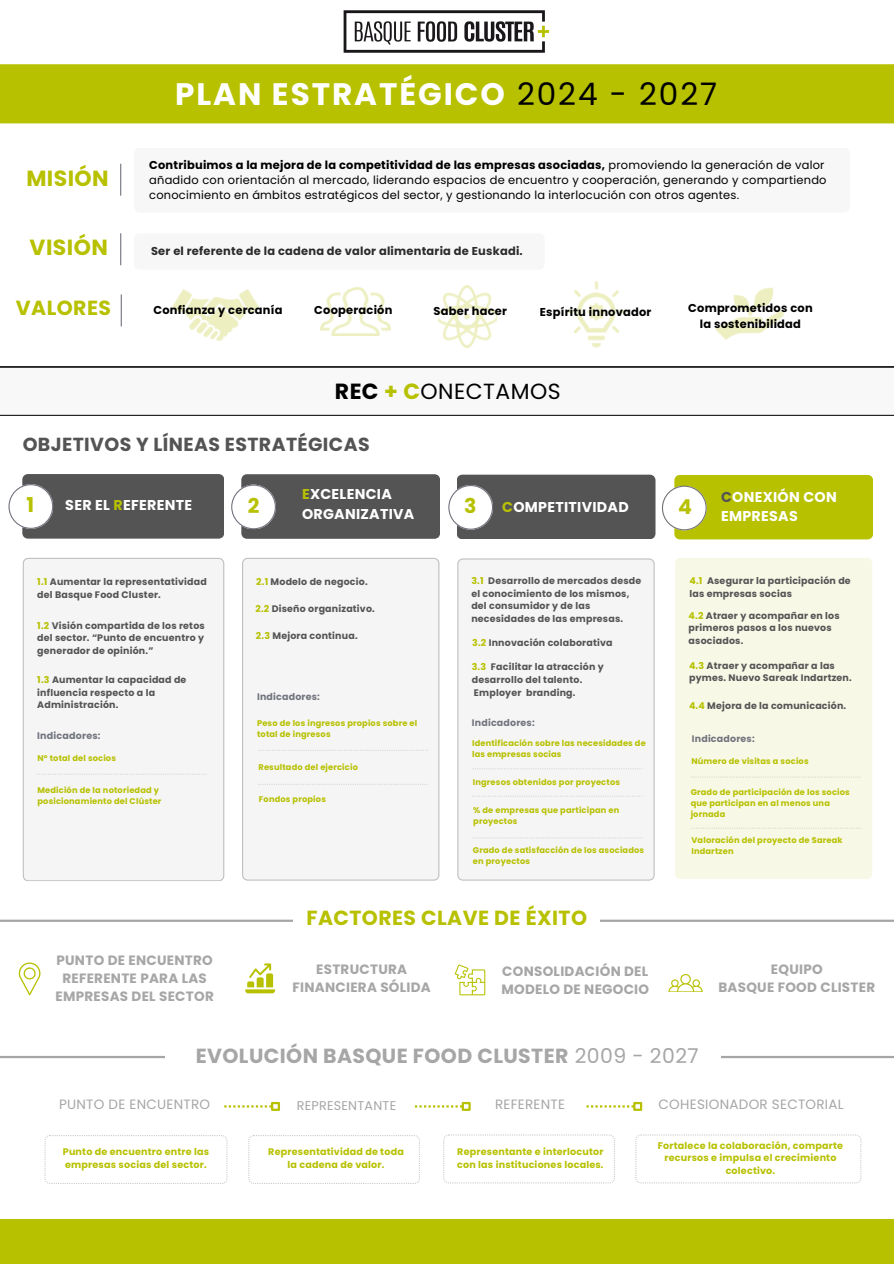
<style>
.page{position:relative;width:894px;height:1264px;background:#fff}
.page>*{position:absolute;margin:0;border:0;box-sizing:border-box;transform-origin:0 0}
.t1{font:700 31.05px "Poppins";letter-spacing:.06em;color:#fff}
.t2{font:21.9px "Poppins";letter-spacing:.02em;color:#000}
.t3{font:700 21.9px "Poppins";letter-spacing:.02em;color:#b7c100}
.t4{font:700 20.4px "Poppins";letter-spacing:.02em;color:#a6a6a6}
.t5{font:700 20.4px "Poppins";letter-spacing:.02em;color:#b7c100}
.t6{font:700 18.9px "Poppins";letter-spacing:.02em;color:#545454}
.t7{font:700 14.25px/19.2px "Poppins";letter-spacing:.02em;color:#fff}
.t8{font:700 13.5px/18px "Poppins";letter-spacing:.02em;color:#a6a6a6;text-align:center}
.t9{font:13.5px "Poppins";letter-spacing:.02em;color:#a6a6a6}
.t10{font:12.75px "Poppins";letter-spacing:.02em;color:#a6a6a6}
.t11{font:11.4px/15.1px "Poppins";letter-spacing:.02em;color:#000}
.t12{font:700 11.4px/15.1px "Poppins";letter-spacing:.02em;color:#000;text-align:center}
.t13{font:700 9.6px/12.8px "Poppins";letter-spacing:.02em;color:#b7c100;text-align:center}
.t14{font:700 9.45px/12.6px "Poppins";letter-spacing:.02em;color:#545454}
.t15{font:700 9.45px "Poppins";letter-spacing:.02em;color:#72747e}
.t16{font:700 8.25px/10.9px "Poppins";letter-spacing:.02em;color:#b7c100}
.s1{font-weight:400;color:#000}
.s2{font-weight:700}
.s3{font-weight:700;color:#b7c100}
.s4{color:#b7c100}
.s5{color:#545454}
.s6{font-weight:400}
</style>
<div class="page">
<hr style="left:0;top:64px;width:893px;height:2px;background:#b7c100">
<img style="left:326px;top:10px;width:236px;height:55px">
<hr style="left:0;top:121px;width:893px;height:2px;background:#b7c100">
<hr style="left:120px;top:164px;width:1px;height:32px;background:#72747e">
<hr style="left:120px;top:233px;width:1px;height:32px;background:#72747e">
<img style="left:171px;top:289px;width:89px;height:52px">
<hr style="left:121px;top:294px;width:1px;height:32px;background:#72747e">
<img style="left:321px;top:287px;width:69px;height:49px">
<img style="left:438px;top:286px;width:58px;height:61px">
<img style="left:565px;top:281px;width:63px;height:67px">
<img style="left:715px;top:287px;width:69px;height:53px">
<svg style="left:8px;top:474px;width:216px;height:64px;background:#6d6d6d"></svg>
<svg style="left:231px;top:474px;width:209px;height:65px;background:#6c6c6d"></svg>
<svg style="left:448px;top:474px;width:207px;height:65px;background:#6d6d6d"></svg>
<svg style="left:662px;top:475px;width:210px;height:64px;background:#c0c926"></svg>
<div style="left:23px;top:558px;width:201px;height:322px;background:#f5f5f5"></div>
<div style="left:242px;top:558px;width:197px;height:322px;background:#f5f5f5"></div>
<div style="left:457px;top:558px;width:197px;height:322px;background:#f5f5f5"></div>
<div style="left:675px;top:558px;width:197px;height:321px;background:#f7f8e6"></div>
<svg style="left:37px;top:773px;width:169px;height:1px"></svg>
<svg style="left:258px;top:749px;width:170px;height:2px"></svg>
<svg style="left:472px;top:768px;width:170px;height:1px"></svg>
<svg style="left:473px;top:837px;width:169px;height:1px"></svg>
<svg style="left:472px;top:795px;width:170px;height:1px"></svg>
<svg style="left:690px;top:776px;width:170px;height:1px"></svg>
<svg style="left:691px;top:827px;width:170px;height:1px"></svg>
<hr style="left:0;top:919px;width:893px;height:2px;background:#a6a6a6">
<div style="left:294px;top:902px;width:305px;height:42px;background:#fff"></div>
<hr style="left:0;top:1055px;width:893px;height:3px;background:#a6a6a6">
<div style="left:166px;top:1034px;width:554px;height:43px;background:#fff"></div>
<svg style="left:224px;top:1105px;width:47px;height:2px"></svg>
<div style="left:271px;top:1101px;width:9px;height:9px;border:2px solid #b7c100"></div>
<svg style="left:415px;top:1105px;width:46px;height:2px"></svg>
<div style="left:461px;top:1101px;width:9px;height:9px;border:2px solid #b7c100"></div>
<svg style="left:586px;top:1105px;width:47px;height:2px"></svg>
<div style="left:633px;top:1101px;width:9px;height:9px;border:2px solid #b7c100"></div>
<div style="left:0;top:1219px;width:893px;height:44px;background:#b7c100"></div>
<div style="left:0;top:66px;width:893px;height:55px;background:#b7c100"></div>
<svg style="left:19px;top:962px;width:21px;height:33px"></svg>
<svg style="left:454px;top:964px;width:31px;height:31px"></svg>
<svg style="left:245px;top:963px;width:30px;height:30px"></svg>
<svg style="left:668px;top:974px;width:34px;height:17px"></svg>
<svg style="left:635px;top:1134px;width:226px;height:49px"></svg>
<svg style="left:44px;top:1135px;width:183px;height:48px"></svg>
<svg style="left:443px;top:1134px;width:172px;height:49px"></svg>
<svg style="left:248px;top:1135px;width:172px;height:48px"></svg>
<div style="left:0;top:367px;width:893px;height:49px;background:#f8f8f8"></div>
<svg style="left:258px;top:783px;width:169px;height:2px"></svg>
<p class="t3" style="left:26px;top:163px;width:84px">MISIÓN</p>
<h2 class="t3" style="left:30px;top:231px;width:80px">VISIÓN</h2>
<p class="t1" style="left:175px;top:73px;width:543px">PLAN ESTRATÉGICO <span class="s1">2024 - 2027</span></p>
<h1 class="t11" style="left:149px;top:157px;width:678px"><span class="s2">Contribuimos a la mejora de la competitividad de las empresas asociadas,</span> promoviendo la generación de valor añadido con orientación al mercado, liderando espacios de encuentro y cooperación, generando y compartiendo conocimiento en ámbitos estratégicos del sector, y gestionando la interlocución con otros agentes.</h1>
<p class="t12" style="left:151px;top:243px;width:373px">Ser el referente de la cadena de valor alimentaria de Euskadi.</p>
<p class="t5" style="left:16px;top:294px;width:96px">VALORES</p>
<p class="t12" style="left:153px;top:302px;width:130px">Confianza y cercanía</p>
<p class="t12" style="left:314px;top:303px;width:80px">Cooperación</p>
<p class="t12" style="left:433px;top:304px;width:75px">Saber hacer</p>
<p class="t12" style="left:539px;top:304px;width:113px">Espíritu innovador</p>
<p class="t12" style="left:688px;top:301px;width:126px">Comprometidos con la sostenibilidad</p>
<p class="t2" style="left:335px;top:375px;width:227px"><span class="s2">REC</span> <span class="s3">+ C</span>ONECTAMOS</p>
<p class="t6" style="left:23px;top:431px;width:348px">OBJETIVOS Y LÍNEAS ESTRATÉGICAS</p>
<h3 class="t5" style="left:26px;top:490px;width:9px">1</h3>
<h4 class="t7" style="left:65px;top:495px;width:128px">SER EL <span class="s4">R</span>EFERENTE</h4>
<p class="t14" style="left:37px;top:576px;width:171px"><span class="s4">1.1</span> Aumentar la representatividad del Basque Food Cluster.</p>
<h5 class="t14" style="left:37px;top:619px;width:169px;text-align:justify"><span class="s4">1.2</span> Visión compartida de los retos del sector. “Punto de encuentro y generador de opinión.”</h5>
<p class="t14" style="left:37px;top:673px;width:151px"><span class="s4">1.3</span> Aumentar la capacidad de influencia respecto a la<br>Administración.</p>
<p class="t15" style="left:37px;top:729px;width:65px">Indicadores:</p>
<p class="t16" style="left:37px;top:752px;width:80px">Nº total del socios</p>
<p class="t16" style="left:37px;top:784px;width:125px">Medición de la notoriedad y posicionamiento del Clúster</p>
<p class="t5" style="left:248px;top:491px;width:13px">2</p>
<p class="t5" style="left:464px;top:491px;width:14px">3</p>
<p class="t7" style="left:502px;top:497px;width:128px"><span class="s4">C</span>OMPETITIVIDAD</p>
<p class="t5" style="left:677px;top:493px;width:15px">4</p>
<p class="t7" style="left:720px;top:487px;width:117px"><span class="s5">C</span>ONEXIÓN CON<br>EMPRESAS</p>
<h5 class="t7" style="left:302px;top:485px;width:114px"><span class="s4">E</span>XCELENCIA<br>ORGANIZATIVA</h5>
<p class="t14" style="left:256px;top:576px;width:113px"><span class="s4">2.1</span> Modelo de negocio.</p>
<h5 class="t14" style="left:255px;top:602px;width:121px"><span class="s4">2.2</span> Diseño organizativo.</h5>
<p class="t14" style="left:256px;top:630px;width:103px"><span class="s4">2.3</span> Mejora continua.</p>
<p class="t15" style="left:257px;top:689px;width:64px">Indicadores:</p>
<p class="t16" style="left:257px;top:717px;width:162px">Peso de los ingresos propios sobre el total de ingresos</p>
<p class="t16" style="left:258px;top:761px;width:101px">Resultado del ejercicio</p>
<h3 class="t16" style="left:259px;top:794px;width:68px">Fondos propios</h3>
<h5 class="t14" style="left:471px;top:574px;width:171px"><span class="s4">3.1</span> Desarrollo de mercados desde el conocimiento de los mismos, del consumidor y de las necesidades de las empresas.</h5>
<p class="t14" style="left:472px;top:636px;width:142px"><span class="s4">3.2</span> Innovación colaborativa</p>
<p class="t14" style="left:471px;top:660px;width:133px"><span class="s4">3.3</span> Facilitar la atracción y desarrollo del talento.</p>
<p class="t14" style="left:474px;top:686px;width:103px">Employer branding.</p>
<p class="t15" style="left:472px;top:716px;width:64px">Indicadores:</p>
<h2 class="t16" style="left:472px;top:737px;width:175px">Identificación sobre las necesidades de las empresas socias</h2>
<p class="t16" style="left:472px;top:776px;width:149px">Ingresos obtenidos por proyectos</p>
<p class="t16" style="left:473px;top:804px;width:147px">% de empresas que participan en proyectos</p>
<p class="t16" style="left:473px;top:845px;width:173px">Grado de satisfacción de los asociados en proyectos</p>
<p class="t5" style="left:306px;top:903px;width:282px">FACTORES CLAVE DE ÉXITO</p>
<p class="t14" style="left:689px;top:574px;width:163px"><span class="s4">4.1</span> Asegurar la participación de las empresas socias</p>
<p class="t14" style="left:688px;top:609px;width:152px"><span class="s4">4.2</span> Atraer y acompañar en los primeros pasos a los nuevos asociados.</p>
<p class="t14" style="left:688px;top:659px;width:164px"><span class="s4">4.3</span> Atraer y acompañar a las pymes. Nuevo Sareak Indartzen.</p>
<p class="t14" style="left:688px;top:699px;width:159px"><span class="s4">4.4</span> Mejora de la comunicación.</p>
<p class="t15" style="left:691px;top:732px;width:64px">Indicadores:</p>
<p class="t16" style="left:691px;top:755px;width:119px">Número de visitas a socios</p>
<p class="t16" style="left:690px;top:786px;width:160px">Grado de participación de los socios que participan en al menos una jornada</p>
<p class="t16" style="left:691px;top:834px;width:153px">Valoración del proyecto de Sareak<br>Indartzen</p>
<p class="t8" style="left:55px;top:951px;width:160px">PUNTO DE ENCUENTRO<br>REFERENTE PARA LAS<br>EMPRESAS DEL SECTOR</p>
<p class="t8" style="left:292px;top:960px;width:140px">ESTRUCTURA<br>FINANCIERA SÓLIDA</p>
<h2 class="t8" style="left:718px;top:960px;width:158px">EQUIPO<br>BASQUE FOOD CLISTER</h2>
<h5 class="t8" style="left:501px;top:961px;width:149px;text-align:left">CONSOLIDACIÓN DEL<br>MODELO DE NEGOCIO</h5>
<p class="t4" style="left:196px;top:1041px;width:504px">EVOLUCIÓN BASQUE FOOD CLUSTER <span class="s6">2009 - 2027</span></p>
<h5 class="t9" style="left:658px;top:1095px;width:187px">COHESIONADOR SECTORIAL</h5>
<h5 class="t13" style="left:657px;top:1138px;width:186px">Fortalece la colaboración, comparte recursos e impulsa el crecimiento colectivo.</h5>
<p class="t9" style="left:59px;top:1095px;width:153px">PUNTO DE ENCUENTRO</p>
<h2 class="t10" style="left:297px;top:1096px;width:101px">REPRESENTANTE</h2>
<p class="t9" style="left:495px;top:1095px;width:71px">REFERENTE</p>
<h5 class="t13" style="left:268px;top:1145px;width:137px">Representatividad de toda la cadena de valor.</h5>
<p class="t13" style="left:63px;top:1145px;width:148px;text-align:left">Punto de encuentro entre las empresas socias del sector.</p>
<p class="t13" style="left:457px;top:1145px;width:148px;text-align:left">Representante e interlocutor con las instituciones locales.</p>
</div>
